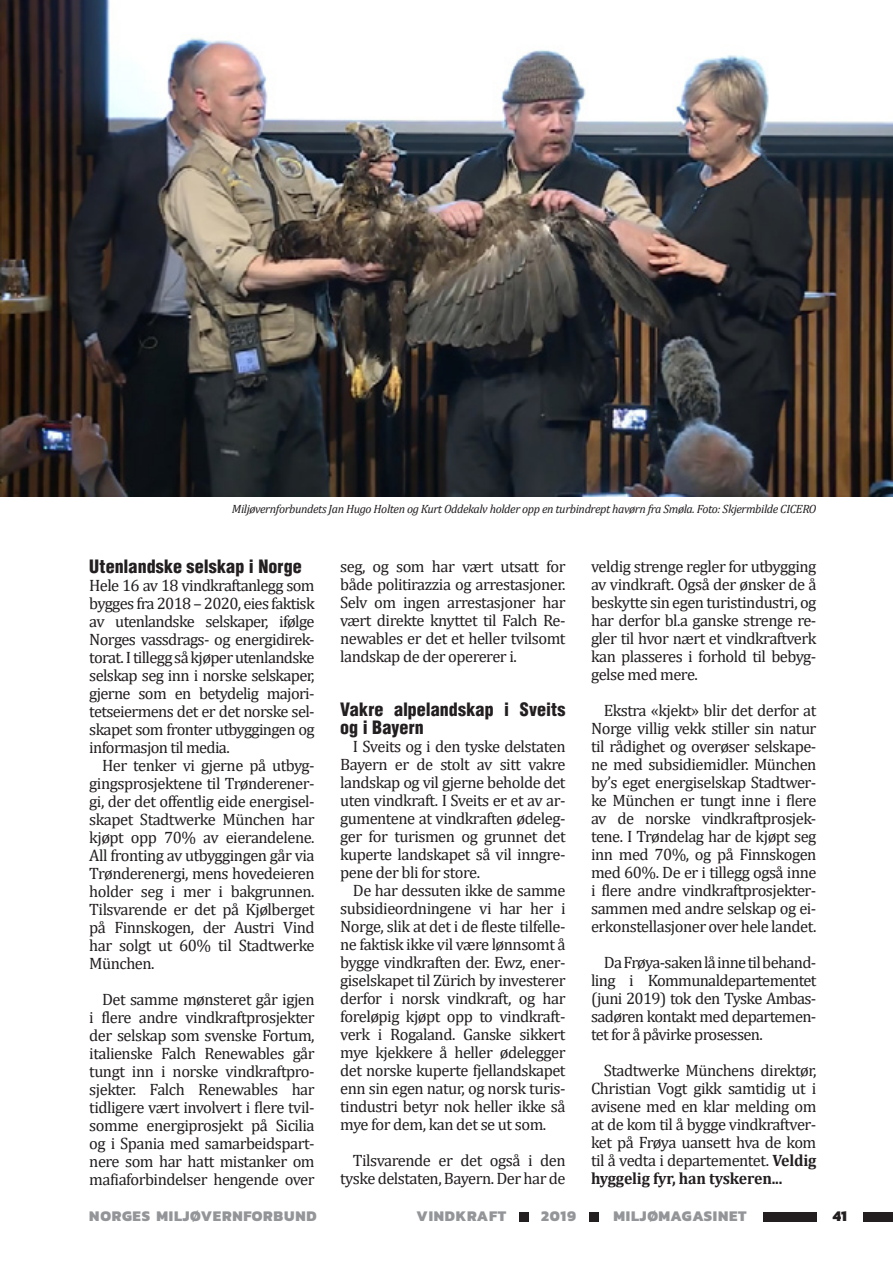
<style>
.page{position:relative;width:893px;height:1263px;background:#fff}
.page>*{position:absolute;margin:0;border:0;box-sizing:border-box;transform-origin:0 0}
.Avsnittsmal_1{font:900 condensed 18px/18px "Helvetica";letter-spacing:.005em;color:#231f20}
.Avsnittsmal_1-2{font:16.5px/18px "Cambria";letter-spacing:-.03em;color:#231f20;text-align:justify}
.t1{font:800 15px "Kanit";letter-spacing:.05em;color:#939598}
.t2{font:800 15px "Kanit";color:#231f20}
.Avsnittsmal_1-3{font:italic 12px "Cambria";letter-spacing:-.03em;color:#231f20}
.s1{font-weight:700}
</style>
<div class="page">
<div style="left:863px;top:1212px;width:30px;height:9px;background:#231f20"></div>
<div style="left:763px;top:1212px;width:53px;height:9px;background:#231f20"></div>
<div style="left:519px;top:1212px;width:10px;height:9px;background:#231f20"></div>
<div style="left:589px;top:1212px;width:9px;height:9px;background:#231f20"></div>
<img style="left:0;top:0;width:893px;height:497px">
<p class="Avsnittsmal_1-3" style="left:232px;top:501px;width:586px">Miljøvernforbundets Jan Hugo Holten og Kurt Oddekalv holder opp en turbindrept havørn fra Smøla. Foto: Skjermbilde CICERO</p>
<p class="Avsnittsmal_1" style="left:89px;top:557px;width:214px">Utenlandske selskap i Norge</p>
<p class="Avsnittsmal_1-2" style="left:89px;top:576px;width:227px">Hele 16 av 18 vindkraftanlegg som bygges fra 2018 – 2020, eies faktisk av utenlandske selskaper, ifølge Norges vassdrags- og energidirek&shy;torat. I tillegg så kjøper utenlandske selskap seg inn i norske selskaper, gjerne som en betydelig majori&shy;tetseiermens det er det norske sel&shy;skapet som fronter utbyggingen og informasjon til media.</p>
<p class="Avsnittsmal_1-2" style="left:89px;top:756px;width:227px;text-indent:13px">Her tenker vi gjerne på utbyg&shy;gingsprosjektene til Trønderener&shy;gi, der det offentlig eide energisel&shy;skapet Stadtwerke München har kjøpt opp 70% av eierandelene.<br>All fronting av utbyggingen går via Trønderenergi, mens hovedeieren holder seg i mer i bakgrunnen.<br>Tilsvarende er det på Kjølberget på Finnskogen, der Austri Vind har solgt ut 60% til Stadtwerke München.</p>
<p class="Avsnittsmal_1-2" style="left:89px;top:990px;width:227px;text-indent:13px">Det samme mønsteret går igjen i flere andre vindkraftprosjekter der selskap som svenske Fortum, italienske Falch Renewables går tungt inn i norske vindkraftpro&shy;sjekter. Falch Renewables har tidligere vært involvert i flere tvil&shy;somme energiprosjekt på Sicilia og i Spania med samarbeidspart&shy;nere som har hatt mistanker om mafiaforbindelser hengende over</p>
<p class="Avsnittsmal_1-2" style="left:340px;top:557px;width:227px">seg, og som har vært utsatt for både politirazzia og arrestasjoner.<br>Selv om ingen arrestasjoner har vært direkte knyttet til Falch Re&shy;newables er det et heller tvilsomt landskap de der opererer i.</p>
<p class="Avsnittsmal_1" style="left:340px;top:700px;width:227px">Vakre alpelandskap i Sveits og i Bayern</p>
<p class="Avsnittsmal_1-2" style="left:340px;top:737px;width:227px;text-indent:13px">I Sveits og i den tyske delstaten Bayern er de stolt av sitt vakre landskap og vil gjerne beholde det uten vindkraft. I Sveits er et av ar&shy;gumentene at vindkraften ødeleg&shy;ger for turismen og grunnet det kuperte landskapet så vil inngre&shy;pene der bli for store.</p>
<p class="Avsnittsmal_1-2" style="left:340px;top:881px;width:227px;text-indent:13px">De har dessuten ikke de samme subsidieordningene vi har her i Norge, slik at det i de fleste tilfelle&shy;ne faktisk ikke vil være lønnsomt å bygge vindkraften der. Ewz, ener&shy;giselskapet til Zürich by investerer derfor i norsk vindkraft, og har foreløpig kjøpt opp to vindkraft&shy;verk i Rogaland. Ganske sikkert mye kjekkere å heller ødelegger det norske kuperte fjellandskapet enn sin egen natur, og norsk turis&shy;tindustri betyr nok heller ikke så mye for dem, kan det se ut som.</p>
<p class="Avsnittsmal_1-2" style="left:340px;top:1151px;width:227px;text-align:right">Tilsvarende er det også i den tyske delstaten, Bayern. Der har de</p>
<p class="Avsnittsmal_1-2" style="left:591px;top:557px;width:227px">veldig strenge regler for utbygging av vindkraft. Også der ønsker de å beskytte sin egen turistindustri, og har derfor bl.a ganske strenge re&shy;gler til hvor nært et vindkraftverk kan plasseres i forhold til bebyg&shy;gelse med mere.</p>
<p class="Avsnittsmal_1-2" style="left:591px;top:701px;width:227px;text-indent:13px">Ekstra «kjekt» blir det derfor at Norge villig vekk stiller sin natur til rådighet og overøser selskape&shy;ne med subsidiemidler. München by’s eget energiselskap Stadtwer&shy;ke München er tungt inne i flere av de norske vindkraftprosjek&shy;tene. I Trøndelag har de kjøpt seg inn med 70%, og på Finnskogen med 60%. De er i tillegg også inne i flere andre vindkraftprosjekter&shy;sammen med andre selskap og ei&shy;erkonstellasjoner over hele landet.</p>
<p class="Avsnittsmal_1-2" style="left:591px;top:953px;width:227px;text-indent:13px">Da Frøya-saken lå inne til behand&shy;ling i Kommunaldepartementet (juni 2019) tok den Tyske Ambas&shy;sadøren kontakt med departemen&shy;tet for å påvirke prosessen.</p>
<p class="Avsnittsmal_1-2" style="left:591px;top:1061px;width:227px;text-indent:13px">Stadtwerke Münchens direktør, Christian Vogt gikk samtidig ut i avisene med en klar melding om at de kom til å bygge vindkraftver&shy;ket på Frøya uansett hva de kom til å vedta i departementet. <span class="s1">Veldig hyggelig fyr, han tyskeren...</span></p>
<p class="t1" style="left:89px;top:1204px;width:229px">NORGES MILJØVERNFORBUND</p>
<p class="t1" style="left:416px;top:1204px;width:91px">VINDKRAFT</p>
<p class="t1" style="left:541px;top:1204px;width:36px">2019</p>
<p class="t1" style="left:613px;top:1204px;width:135px">MILJØMAGASINET</p>
<p class="t2" style="left:833px;top:1204px;width:16px">41</p>
</div>
